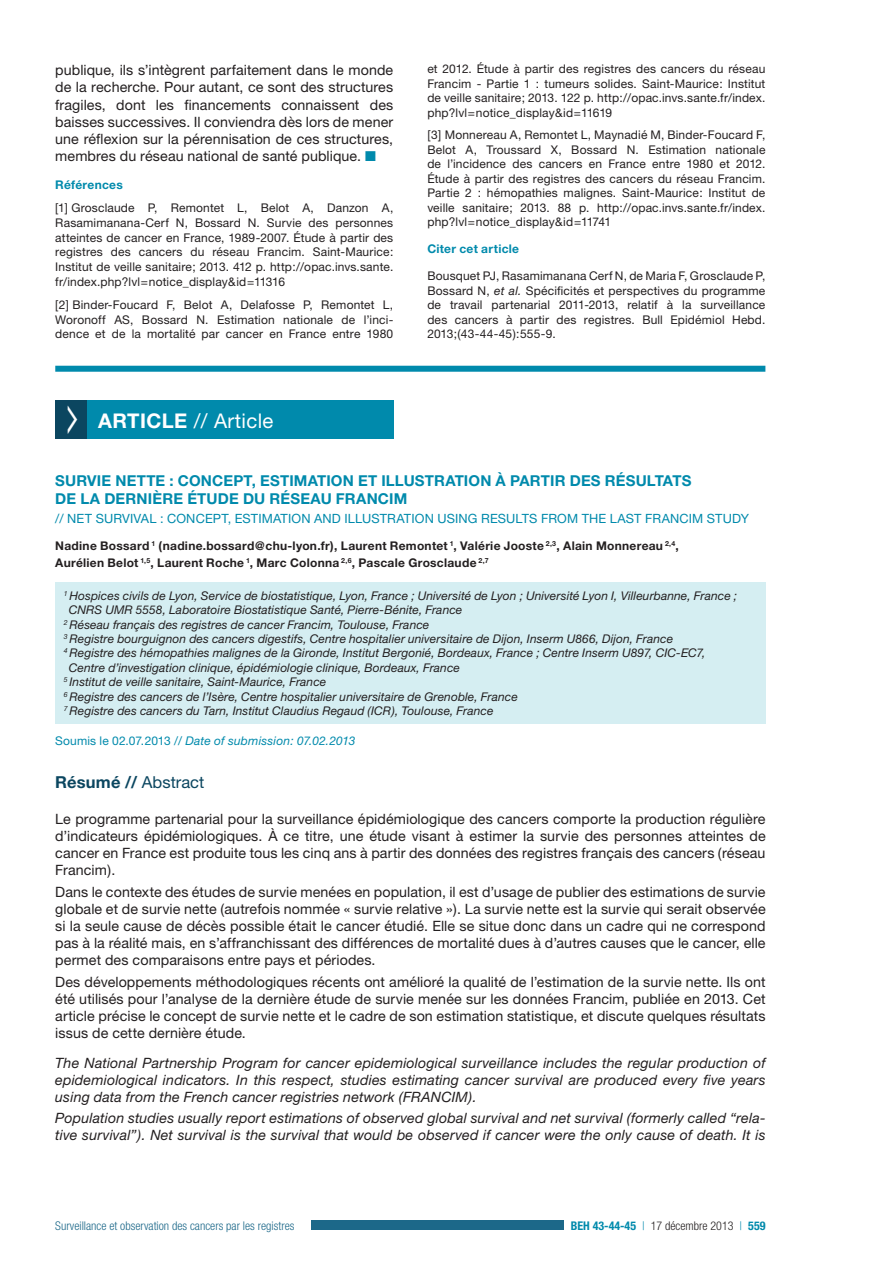
<style>
.page{position:relative;width:893px;height:1263px;background:#fff}
.page>*{position:absolute;margin:0;border:0;box-sizing:border-box;transform-origin:0 0}
.t1{font:20.25px "Helvetica Neue";letter-spacing:.02em;color:#fff}
.t2{font:700 16.5px "Helvetica Neue";color:#0b4660}
.t3{font:700 15px "Helvetica Neue";letter-spacing:.01em;color:#008aac}
.t4{font:14.25px/17.1px "Helvetica Neue";letter-spacing:.005em;color:#231f20;text-align:justify}
.t5{font:italic 14.25px/17.1px "Helvetica Neue";letter-spacing:.01em;color:#231f20;text-align:justify}
.t6{font:12.75px "Helvetica Neue";letter-spacing:.01em;color:#008aac}
.t7{font:12px/14.4px "Helvetica Neue";letter-spacing:.015em;color:#231f20}
.t8{font:italic 12px "Helvetica Neue";letter-spacing:.005em;color:#231f20}
.t9{font:700 12px/17.1px "Helvetica Neue";letter-spacing:.025em;color:#231f20}
.t10{font:300 condensed 12px "Helvetica Neue";color:#1c6889}
.t11{font:italic 12px "Helvetica Neue";letter-spacing:.015em;color:#008aac}
.t12{font:700 condensed 12px "Helvetica Neue";color:#008aac}
.t13{font:700 12px "Helvetica Neue";letter-spacing:.02em;color:#008aac}
.s1{color:#008aac}
.s2{font-weight:700}
.s3{font-style:italic}
.s4{font-style:normal}
.s5{font-weight:400}
.s6{font-weight:300}
.s7{font-weight:300;color:#231f20}
</style>
<div class="page">
<div style="left:312px;top:1220px;width:252px;height:10px;background:#1c6889"></div>
<div style="left:55px;top:582px;width:710px;height:141px;background:#d5eef2"></div>
<div style="left:55px;top:400px;width:35px;height:39px;background:#0b4660"></div>
<div style="left:87px;top:400px;width:306px;height:39px;background:#008aac"></div>
<div style="left:55px;top:366px;width:710px;height:6px;background:#008aac"></div>
<p class="t4" style="left:55px;top:61px;width:340px">publique, ils s’intègrent parfaitement dans le monde de la recherche. Pour autant, ce sont des structures fragiles, dont les financements connaissent des baisses successives. Il conviendra dès lors de mener une réflexion sur la pérennisation de ces structures, membres du réseau national de santé publique. <span class="s1">■</span></p>
<p class="t13" style="left:55px;top:177px;width:69px">Références</p>
<p class="t7" style="left:55px;top:200px;width:340px;line-height:14.9px">[1] G rosclaude P, Remontet L, Belot A, Danzon A, Rasamimanana-Cerf N, Bossard N. Survie des personnes atteintes de cancer en France, 1989-2007. Étude à partir des registres des cancers du réseau Francim. Saint-Maurice:<br>Institut de veille sanitaire; 2013. 412 p. http://opac. invs.sante. fr/index. php?lvl=notice_display&amp;id=11316</p>
<p class="t7" style="left:55px;top:297px;width:340px;text-align:justify">[2] B inder-Foucard F, Belot A, Delafosse P, Remontet L, Woronoff AS, Bossard N. Estimation nationale de l’inci&shy;dence et de la mortalité par cancer en France entre 1980</p>
<h1 class="t1" style="left:98px;top:409px;width:177px"><span class="s2">Article</span> // Article</h1>
<p class="t7" style="left:427px;top:62px;width:340px">et 2012. Étude à partir des registres des cancers du réseau Francim - Partie 1 : tumeurs solides. Saint-Maurice: Institut de veille sanitaire; 2013. 122 p. http://opac. invs.sante.fr/index. php?lvl=notice_display&amp;id=11619</p>
<p class="t7" style="left:427px;top:128px;width:340px">[3] Monnereau A, Remontet L, Maynadié M, Binder-Foucard F, Belot A, Troussard X, Bossard N. Estimation nationale de l’incidence des cancers en France entre 1980 et 2012.<br>Étude à partir des registres des cancers du réseau Francim.<br>Partie 2 : hémopathies malignes. Saint-Maurice: Institut de veille sanitaire; 2013. 88 p. http://opac. invs.sante.fr/index. php?lvl=notice_display&amp;id=11741</p>
<p class="t13" style="left:427px;top:242px;width:93px">Citer cet article</p>
<p class="t7" style="left:427px;top:269px;width:340px">Bousquet PJ, Rasamimanana Cerf N, de Maria F, Grosclaude P, Bossard N, <span class="s3">et al.</span> Spécificités et perspectives du programme de travail partenarial 2011-2013, relatif à la surveillance des cancers à partir des registres. Bull Epidémiol Hebd.<br>2013;(43-44-45):555-9.</p>
<p class="t3" style="left:55px;top:471px;width:135px">Survie nette : concep</p>
<p class="t3" style="left:244px;top:471px;width:93px">t, estimation</p>
<p class="t3" style="left:358px;top:471px;width:116px">et i llustration</p>
<p class="t3" style="left:496px;top:471px;width:20px">à par</p>
<p class="t3" style="left:541px;top:471px;width:39px">tir desr</p>
<p class="t3" style="left:616px;top:471px;width:75px">ésultats</p>
<p class="t3" style="left:55px;top:489px;width:45px">de laderni</p>
<p class="t3" style="left:152px;top:489px;width:150px">ère étude du résea</p>
<p class="t3" style="left:321px;top:489px;width:36px">u Francim</p>
<p class="t6" style="left:55px;top:511px;width:122px">// Net survival : conce</p>
<p class="t6" style="left:213px;top:511px;width:31px">pt, estimation</p>
<p class="t6" style="left:314px;top:511px;width:10px">and</p>
<p class="t6" style="left:344px;top:511px;width:36px">illustration</p>
<p class="t6" style="left:437px;top:511px;width:53px">using res</p>
<p class="t6" style="left:506px;top:511px;width:18px">ults</p>
<p class="t6" style="left:541px;top:511px;width:9px">fromt</p>
<p class="t6" style="left:589px;top:511px;width:18px">helast</p>
<p class="t6" style="left:645px;top:511px;width:105px">FRANCIM study</p>
<p class="t9" style="left:55px;top:537px;width:625px">Nadine Bossard <sup>1</sup> (nadine.bossard@chu-lyon.fr), Laurent Remontet <sup>1</sup>, Valérie Jooste <sup>2,3</sup>, Alain Monnereau <sup>2,4</sup>,<br>Aurélien Belot <sup>1,5</sup>, Laurent Roche <sup>1</sup>, Marc Colonna <sup>2,6</sup>, Pascale Grosclaude <sup>2,7</sup></p>
<p class="t8" style="left:64px;top:588px;width:675px"><sup>1</sup> Hospices civils de Lyon, Service de biostatistique, Lyon, France ; Université de Lyon ; Université Lyon I, Villeurbanne, France ;</p>
<p class="t8" style="left:69px;top:603px;width:395px">CNRS UMR 5558, Laboratoire Biostatistique Santé, Pierre-Bénite, France</p>
<p class="t8" style="left:64px;top:617px;width:367px"><sup>2</sup> Réseau français des registres de cancer Francim, Toulouse, France</p>
<p class="t8" style="left:64px;top:631px;width:611px"><sup>3</sup> Registre bourguignon des cancers digestifs, Centre hospitalier universitaire de Dijon, Inserm U866, Dijon, France</p>
<p class="t8" style="left:64px;top:646px;width:643px"><sup>4</sup> Registre des hémopathies malignes de la Gironde, Institut Bergonié, Bordeaux, France ; Centre Inserm U897, CIC-EC7,</p>
<p class="t8" style="left:69px;top:660px;width:393px">Centre d’investigation clinique, épidémiologie clinique, Bordeaux, France</p>
<p class="t8" style="left:64px;top:675px;width:264px"><sup>5</sup> Institut de veille sanitaire, Saint-Maurice, France</p>
<p class="t8" style="left:64px;top:689px;width:455px"><sup>6</sup> Registre des cancers de l’Isère, Centre hospitalier universitaire de Grenoble, France</p>
<p class="t8" style="left:64px;top:703px;width:431px"><sup>7</sup> Registre des cancers du Tarn, Institut Claudius Regaud (ICR), Toulouse, France</p>
<p class="t11" style="left:55px;top:733px;width:302px"><span class="s4">Soumis le 02. 07. 2013 //</span> Date of submission: 07.02.2013</p>
<p class="t2" style="left:55px;top:772px;width:151px">Résumé // <span class="s5">Abstract</span></p>
<p class="t4" style="left:55px;top:810px;width:712px">Le programme partenarial pour la surveillance épidémiologique des cancers comporte la production régulière d’indicateurs épidémiologiques. À ce titre, une étude visant à estimer la survie des personnes atteintes de cancer en France est produite tous les cinq ans à partir des données des registres français des cancers (réseau Francim).</p>
<p class="t4" style="left:55px;top:883px;width:712px">Dans le contexte des études de survie menées en population, il est d’usage de publier des estimations de survie globale et de survie nette (autrefois nommée « survie relative »). La survie nette est la survie qui serait observée si la seule cause de décès possible était le cancer étudié. Elle se situe donc dans un cadre qui ne correspond pas à la réalité mais, en s’affranchissant des différences de mortalité dues à d’autres causes que le cancer, elle permet des comparaisons entre pays et périodes.</p>
<p class="t4" style="left:55px;top:973px;width:712px">Des développements méthodologiques récents ont amélioré la qualité de l’estimation de la survie nette. Ils ont été utilisés pour l’analyse de la dernière étude de survie menée sur les données Francim, publiée en 2013. Cet article précise le concept de survie nette et le cadre de son estimation statistique, et discute quelques résultats issus de cette dernière étude.</p>
<p class="t5" style="left:55px;top:1054px;width:712px">The National Partnership Program for cancer epidemiological surveillance includes the regular production of epidemiological indicators. In this respect, studies estimating cancer survival are produced every five years using data from the French cancer registries network (FRANCIM).</p>
<p class="t5" style="left:55px;top:1109px;width:712px">Population studies usually report estimations of observed global survival and net survival (formerly called “rela&shy;tive survival”). Net survival is the survival that would be observed if cancer were the only cause of death. It is</p>
<p class="t10" style="left:55px;top:1219px;width:241px">Surveillance et observation des cancers par les registres</p>
<p class="t12" style="left:571px;top:1218px;width:196px">BEH 43-44-45 <span class="s6">|</span> <span class="s7">17 décembre 2013</span> <span class="s6">|</span> 559</p>
</div>
